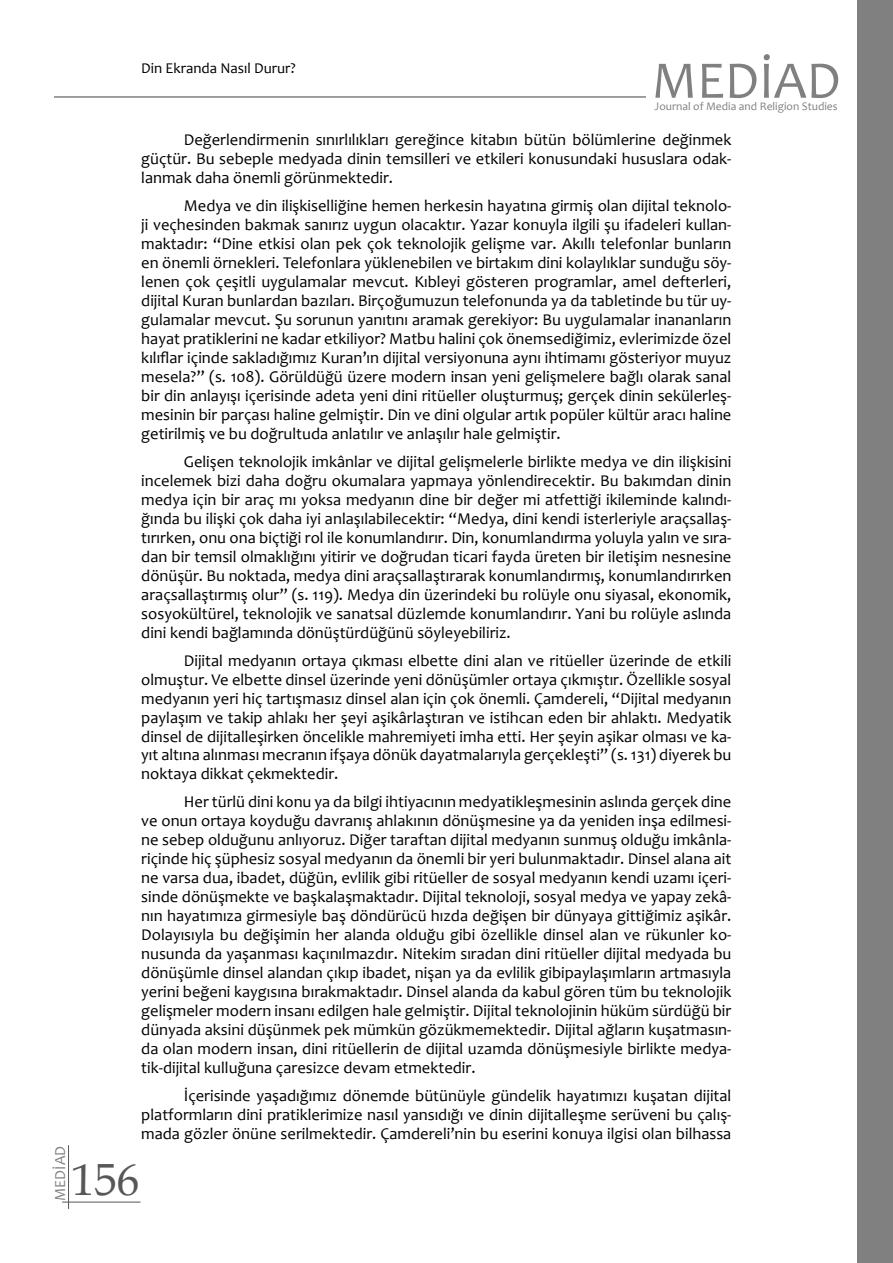
<style>
.page{position:relative;width:893px;height:1263px;background:#fff}
.page>*{position:absolute;margin:0;border:0;box-sizing:border-box;transform-origin:0 0}
.t1{font:53.25px "Candara";color:#818080}
.t2{font:45px "Book Antiqua";color:#575756}
.t3{font:16.5px/18.9px "Candara";color:#000;text-align:justify}
.t4{font:15.45px "Candara";color:#818080}
.t5{font:15px "Candara";color:#000}
.t6{font:11.55px "Candara";color:#818080}
</style>
<div class="page">
<hr style="left:68px;top:1145px;width:1px;height:64px;background:#575756">
<hr style="left:62px;top:1202px;width:78px;height:1px;background:#575756">
<hr style="left:54px;top:96px;width:592px;height:2px;background:#818080">
<div style="left:858px;top:0;width:35px;height:1263px;background:#818080"></div>
<p class="t4" style="left:50px;top:1201px;width:56px;rotate:-90deg">MEDİAD</p>
<p class="t5" style="left:141px;top:58px;width:156px">Din Ekranda Nasıl Durur?</p>
<h1 class="t1" style="left:652px;top:47px;width:191px">MEDİAD</h1>
<p class="t6" style="left:655px;top:99px;width:185px">Journal of Media and Religion Studies</p>
<p class="t3" style="left:141px;top:130px;width:592px;text-indent:43px">Değerlendirmenin sınırlılıkları gereğince kitabın bütün bölümlerine değinmek güçtür. Bu sebeple medyada dinin temsilleri ve etkileri konusundaki hususlara odak&shy;lanmak daha önemli görünmektedir.</p>
<p class="t3" style="left:141px;top:196px;width:592px;text-indent:43px">Medya ve din ilişkiselliğine hemen herkesin hayatına girmiş olan dijital teknolo&shy;ji veçhesinden bakmak sanırız uygun olacaktır. Yazar konuyla ilgili şu ifadeleri kullan&shy;maktadır: “Dine etkisi olan pek çok teknolojik gelişme var. Akıllı telefonlar bunların en önemli örnekleri. Telefonlara yüklenebilen ve birtakım dini kolaylıklar sunduğu söy&shy;lenen çok çeşitli uygulamalar mevcut. Kıbleyi gösteren programlar, amel defterleri, dijital Kuran bunlardan bazıları. Birçoğumuzun telefonunda ya da tabletinde bu tür uy&shy;gulamalar mevcut. Şu sorunun yanıtını aramak gerekiyor: Bu uygulamalar inananların hayat pratiklerini ne kadar etkiliyor? Matbu halini çok önemsediğimiz, evlerimizde özel kılıflar içinde sakladığımız Kuran’ın dijital versiyonuna aynı ihtimamı gösteriyor muyuz mesela?” (s. 108). Görüldüğü üzere modern insan yeni gelişmelere bağlı olarak sanal bir din anlayışı içerisinde adeta yeni dini ritüeller oluşturmuş; gerçek dinin sekülerleş&shy;mesinin bir parçası haline gelmiştir. Din ve dini olgular artık popüler kültür aracı haline getirilmiş ve bu doğrultuda anlatılır ve anlaşılır hale gelmiştir.</p>
<p class="t3" style="left:141px;top:452px;width:592px;text-indent:43px">Gelişen teknolojik imkânlar ve dijital gelişmelerle birlikte medya ve din ilişkisini incelemek bizi daha doğru okumalara yapmaya yönlendirecektir. Bu bakımdan dinin medya için bir araç mı yoksa medyanın dine bir değer mi atfettiği ikileminde kalındı&shy;ğında bu ilişki çok daha iyi anlaşılabilecektir: “Medya, dini kendi isterleriyle araçsallaş&shy;tırırken, onu ona biçtiği rol ile konumlandırır. Din, konumlandırma yoluyla yalın ve sıra&shy;dan bir temsil olmaklığını yitirir ve doğrudan ticari fayda üreten bir iletişim nesnesine dönüşür. Bu noktada, medya dini araçsallaştırarak konumlandırmış, konumlandırırken araçsallaştırmış olur” (s. 119). Medya din üzerindeki bu rolüyle onu siyasal, ekonomik, sosyokültürel, teknolojik ve sanatsal düzlemde konumlandırır. Yani bu rolüyle aslında dini kendi bağlamında dönüştürdüğünü söyleyebiliriz.</p>
<p class="t3" style="left:141px;top:650px;width:592px;text-indent:43px">Dijital medyanın ortaya çıkması elbette dini alan ve ritüeller üzerinde de etkili olmuştur. Ve elbette dinsel üzerinde yeni dönüşümler ortaya çıkmıştır. Özellikle sosyal medyanın yeri hiç tartışmasız dinsel alan için çok önemli. Çamdereli, “Dijital medyanın paylaşım ve takip ahlakı her şeyi aşikârlaştıran ve istihcan eden bir ahlaktı. Medyatik dinsel de dijitalleşirken öncelikle mahremiyeti imha etti. Her şeyin aşikar olması ve ka&shy;yıt altına alınması mecranın ifşaya dönük dayatmalarıyla gerçekleşti” (s. 131) diyerek bu noktaya dikkat çekmektedir.</p>
<p class="t3" style="left:141px;top:792px;width:592px;text-indent:43px">Her türlü dini konu ya da bilgi ihtiyacının medyatikleşmesinin aslında gerçek dine ve onun ortaya koyduğu davranış ahlakının dönüşmesine ya da yeniden inşa edilmesi&shy;ne sebep olduğunu anlıyoruz. Diğer taraftan dijital medyanın sunmuş olduğu imkânla&shy;riçinde hiç şüphesiz sosyal medyanın da önemli bir yeri bulunmaktadır. Dinsel alana ait ne varsa dua, ibadet, düğün, evlilik gibi ritüeller de sosyal medyanın kendi uzamı içeri&shy;sinde dönüşmekte ve başkalaşmaktadır. Dijital teknoloji, sosyal medya ve yapay zekâ&shy;nın hayatımıza girmesiyle baş döndürücü hızda değişen bir dünyaya gittiğimiz aşikâr.<br>Dolayısıyla bu değişimin her alanda olduğu gibi özellikle dinsel alan ve rükunler ko&shy;nusunda da yaşanması kaçınılmazdır. Nitekim sıradan dini ritüeller dijital medyada bu dönüşümle dinsel alandan çıkıp ibadet, nişan ya da evlilik gibipaylaşımların artmasıyla yerini beğeni kaygısına bırakmaktadır. Dinsel alanda da kabul gören tüm bu teknolojik gelişmeler modern insanı edilgen hale gelmiştir. Dijital teknolojinin hüküm sürdüğü bir dünyada aksini düşünmek pek mümkün gözükmemektedir. Dijital ağların kuşatmasın&shy;da olan modern insan, dini ritüellerin de dijital uzamda dönüşmesiyle birlikte medya&shy;tik-dijital kulluğuna çaresizce devam etmektedir.</p>
<p class="t3" style="left:141px;top:1086px;width:592px;text-indent:43px">İçerisinde yaşadığımız dönemde bütünüyle gündelik hayatımızı kuşatan dijital platformların dini pratiklerimize nasıl yansıdığı ve dinin dijitalleşme serüveni bu çalış&shy;mada gözler önüne serilmektedir. Çamdereli’nin bu eserini konuya ilgisi olan bilhassa</p>
<h2 class="t2" style="left:72px;top:1148px;width:69px">156</h2>
</div>
